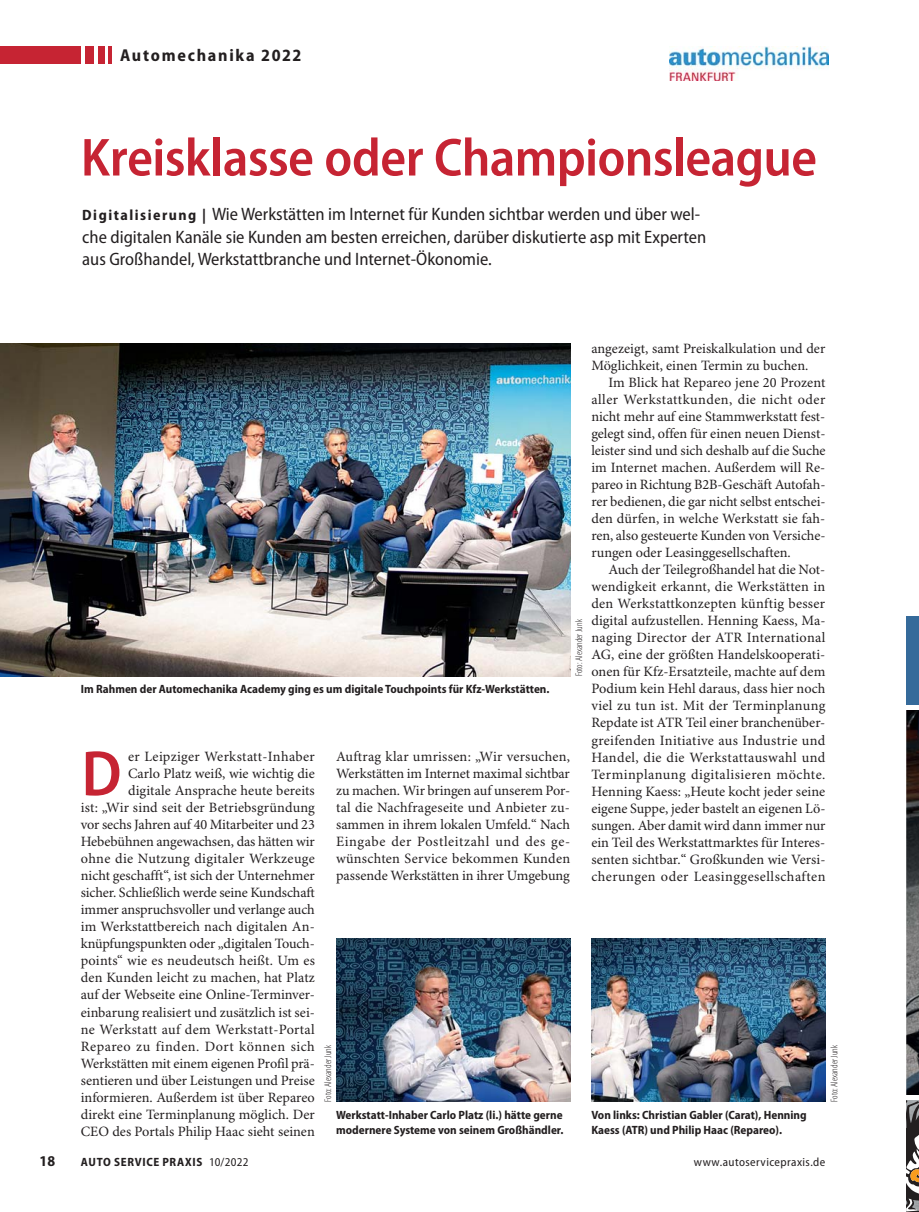
<style>
.page{position:relative;width:919px;height:1212px;background:#fff}
.page>*{position:absolute;margin:0;border:0;box-sizing:border-box;transform-origin:0 0}
.t1{font:600 semi-condensed 64.65px "Myriad Pro";color:#c62433}
.t2{font:600 semi-condensed 54px "Myriad Pro";letter-spacing:-.01em;color:#c62433}
.t3{font:semi-condensed 18px/22.5px "Myriad Pro";color:#231f20}
.t4{font:700 semi-condensed 17.25px "Myriad Pro";letter-spacing:.1em;color:#231f20}
.t5{font:700 semi-condensed 15px "Myriad Pro";color:#231f20}
.t6{font:14.25px/17px "Minion Pro";color:#231f20;text-align:justify}
.t7{font:700 semi-condensed 12px/15px "Myriad Pro";color:#231f20}
.t8{font:700 semi-condensed 12px "Myriad Pro";letter-spacing:.055em;color:#231f20}
.t9{font:semi-condensed 12px "Myriad Pro";letter-spacing:.035em;color:#231f20}
.t10{font:300 condensed 9.75px "Myriad Pro";color:#231f20}
.s1{font-weight:700;font-size:15px}
.s2{font-weight:400}
</style>
<div class="page">
<hr style="left:108px;top:47px;width:4px;height:17px;background:#c62433">
<div style="left:85px;top:47px;width:9px;height:17px;background:#c62433"></div>
<div style="left:98px;top:47px;width:6px;height:17px;background:#c62433"></div>
<div style="left:0;top:47px;width:81px;height:17px;background:#c62433"></div>
<img style="left:669px;top:46px;width:159px;height:35px">
<img style="left:336px;top:938px;width:234px;height:164px">
<img style="left:591px;top:938px;width:234px;height:164px">
<img style="left:0;top:343px;width:570px;height:333px">
<img style="left:906px;top:710px;width:12px;height:385px">
<div style="left:906px;top:617px;width:12px;height:89px;background:#356a9a"></div>
<svg style="left:906px;top:1100px;width:12px;height:112px"></svg>
<p class="t4" style="left:120px;top:49px;width:183px">Automechanika 2022</p>
<h2 class="t2" style="left:81px;top:137px;width:737px">Kreisklasse oder Championsleague</h2>
<p class="t3" style="left:82px;top:205px;width:625px"><span class="s1">Digitalisierung |</span> Wie Werkstätten im Internet für Kunden sichtbar werden und über wel&shy;che digitalen Kanäle sie Kunden am besten erreichen, darüber diskutierte asp mit Experten aus Großhandel, Werkstattbranche und Internet-Ökonomie.</p>
<p class="t6" style="left:591px;top:341px;width:235px">angezeigt, samt Preiskalkulation und der<br>Möglichkeit, einen Termin zu buchen.</p>
<p class="t6" style="left:591px;top:375px;width:236px;text-indent:17px">Im Blick hat Repareo jene 20 Prozent aller Werkstattkunden, die nicht oder nicht mehr auf eine Stammwerkstatt fest&shy;gelegt sind, offen für einen neuen Dienst&shy;leister sind und sich deshalb auf die Suche im Internet machen. Außerdem will Re&shy;pareo in Richtung B2B-Geschäft Autofah&shy;rer bedienen, die gar nicht selbst entschei&shy;den dürfen, in welche Werkstatt sie fah&shy;ren, also gesteuerte Kunden von Versiche&shy;rungen oder Leasinggesellschaften.</p>
<p class="t6" style="left:591px;top:562px;width:235px;text-indent:17px">Auch der Teilegroßhandel hat die Not&shy;wendigkeit erkannt, die Werkstätten in den Werkstattkonzepten künftig besser digital aufzustellen. Henning Kaess, Ma&shy;naging Director der ATR International AG, eine der größten Handelskooperati&shy;onen für Kfz-Ersatzteile, machte auf dem Podium kein Hehl daraus, dass hier noch viel zu tun ist. Mit der Terminplanung Repdate ist ATR Teil einer branchenüber&shy;greifenden Initiative aus Industrie und Handel, die die Werkstattauswahl und Terminplanung digitalisieren möchte.<br>Henning Kaess: „Heute kocht jeder seine eigene Suppe, jeder bastelt an eigenen Lö&shy;sungen. Aber damit wird dann immer nur ein Teil des Werkstattmarktes für Interes&shy;senten sichtbar.“ Großkunden wie Versi&shy;cherungen oder Leasinggesellschaften</p>
<p class="t10" style="left:573px;top:676px;width:58px;rotate:-90deg">Foto: Alexander Junk</p>
<p class="t7" style="left:81px;top:683px;width:470px">Im Rahmen der Automechanika Academy ging es um digitale Touchpoints für Kfz-Werkstätten.</p>
<p class="t6" style="left:81px;top:749px;width:236px;text-align:right">er Leipziger Werkstatt-Inhaber<br>Carlo Platz weiß, wie wichtig die<br>digitale Ansprache heute bereits<br>ist: „Wir sind seit der Betriebsgründung vor sechs Jahren auf 40 Mitarbeiter und 23<br>Hebebühnen angewachsen, das hätten wir ohne die Nutzung digitaler Werkzeuge nicht geschafft“, ist sich der Unternehmer sicher. Schließlich werde seine Kundschaft immer anspruchsvoller und verlange auch im Werkstattbereich nach digitalen An&shy;knüpfungspunkten oder „digitalen Touch&shy;points“ wie es neudeutsch heißt. Um es den Kunden leicht zu machen, hat Platz auf der Webseite eine Online-Terminver&shy;einbarung realisiert und zusätzlich ist sei&shy;ne Werkstatt auf dem Werkstatt-Portal Repareo zu finden. Dort können sich Werkstätten mit einem eigenen Profil prä&shy;sentieren und über Leistungen und Preise informieren. Außerdem ist über Repareo direkt eine Terminplanung möglich. Der CEO des Portals Philip Haac sieht seinen</p>
<p class="t6" style="left:336px;top:749px;width:235px">Auftrag klar umrissen: „Wir versuchen, Werkstätten im Internet maximal sichtbar zu machen. Wir bringen auf unserem Por&shy;tal die Nachfrageseite und Anbieter zu&shy;sammen in ihrem lokalen Umfeld.“ Nach Eingabe der Postleitzahl und des ge&shy;wünschten Service bekommen Kunden passende Werkstätten in ihrer Umgebung</p>
<h1 class="t1" style="left:81px;top:749px;width:42px">D</h1>
<p class="t10" style="left:322px;top:1102px;width:58px;rotate:-90deg">Foto: Alexander Junk</p>
<p class="t10" style="left:828px;top:1102px;width:58px;rotate:-90deg">Foto: Alexander Junk</p>
<p class="t7" style="left:336px;top:1108px;width:229px">Werkstatt-Inhaber Carlo Platz (li.) hätte gerne modernere Systeme von seinem Großhändler.</p>
<p class="t7" style="left:591px;top:1108px;width:217px">Von links: Christian Gabler (Carat), Henning<br>Kaess (ATR) und Philip Haac (Repareo).</p>
<p class="t5" style="left:39px;top:1155px;width:17px">18</p>
<p class="t8" style="left:81px;top:1157px;width:169px">AUTO SERVICE PRAXIS <span class="s2">10/2022</span></p>
<p class="t9" style="left:693px;top:1157px;width:133px">www.autoservicepraxis.de</p>
</div>
